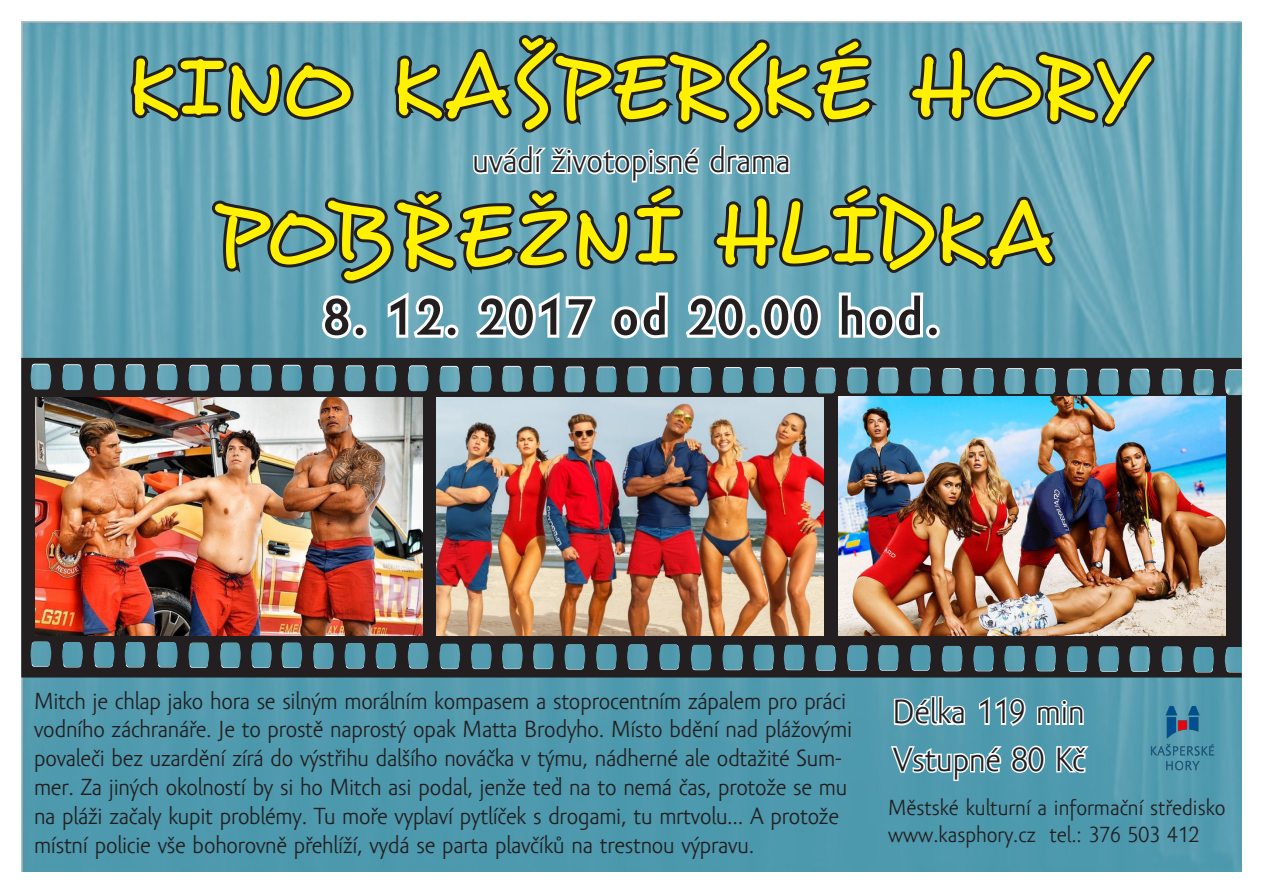
<style>
.page{position:relative;width:1263px;height:893px;background:#fff}
.page>*{position:absolute;margin:0;border:0;box-sizing:border-box;transform-origin:0 0}
.t1{font:90px "Desyrel";letter-spacing:.03em;color:#fff101}
.t2{font:90px "Desyrel";letter-spacing:.05em;color:#fff101}
.t3{font:700 52.5px "Amor Sans Pro";letter-spacing:.05em;color:#231f20}
.t4{font:34.5px "Amor Sans Pro";color:#231f20}
.t5{font:24px/28.8px "Amor Sans Pro";letter-spacing:-.01em;color:#231f20}
.t6{font:22.5px "Amor Sans Pro";color:#231f20}
</style>
<div class="page">
<img style="left:21px;top:21px;width:1221px;height:851px">
<svg style="left:892px;top:695px;width:74px;height:32px"></svg>
<svg style="left:976px;top:694px;width:51px;height:34px"></svg>
<svg style="left:1035px;top:698px;width:50px;height:28px"></svg>
<svg style="left:127px;top:21px;width:1032px;height:322px;background:#6595a2"></svg>
<div style="left:926px;top:325px;width:14px;height:13px;border:6px solid #fff;border-radius:50%"></div>
<img style="left:21px;top:358px;width:1221px;height:319px">
<img style="left:436px;top:398px;width:387px;height:238px">
<img style="left:838px;top:397px;width:387px;height:238px">
<img style="left:36px;top:397px;width:387px;height:238px">
<svg style="left:889px;top:744px;width:157px;height:38px"></svg>
<svg style="left:1055px;top:743px;width:37px;height:32px"></svg>
<img style="left:1147px;top:703px;width:71px;height:71px">
<p class="t1" style="left:124px;top:30px;width:1016px">KINO KAŠPERSKÉ HORY</p>
<p class="t4" style="left:472px;top:141px;width:320px">uvádí životopisné drama</p>
<p class="t2" style="left:214px;top:178px;width:837px">Pobřežní hlídka</p>
<p class="t3" style="left:323px;top:287px;width:618px">8. 12. 2017 od 20.00 hod.</p>
<p class="t5" style="left:34px;top:686px;width:820px">Mitch je chlap jako hora se silným morálním kompasem a stoprocentním zápalem pro práci vodního záchranáře. Je to prostě naprostý opak Matta Brodyho. Místo bdění nad plážovými povaleči bez uzardění zírá do výstřihu dalšího nováčka v týmu, nádherné ale odtažité Sum&shy;mer. Za jiných okolností by si ho Mitch asi podal, jenže teď na to nemá čas, protože se mu na pláži začaly kupit problémy. Tu moře vyplaví pytlíček s drogami, tu mrtvolu... A protože místní policie vše bohorovně přehlíží, vydá se parta plavčíků na trestnou výpravu.</p>
<p class="t4" style="left:892px;top:692px;width:194px">Délka 119 min</p>
<p class="t4" style="left:893px;top:740px;width:193px">Vstupné 80 Kč</p>
<p class="t6" style="left:888px;top:795px;width:339px">Městské kulturní a informační středisko</p>
<p class="t6" style="left:888px;top:822px;width:312px">www.kasphory.cz tel.: 376 503 412</p>
</div>
